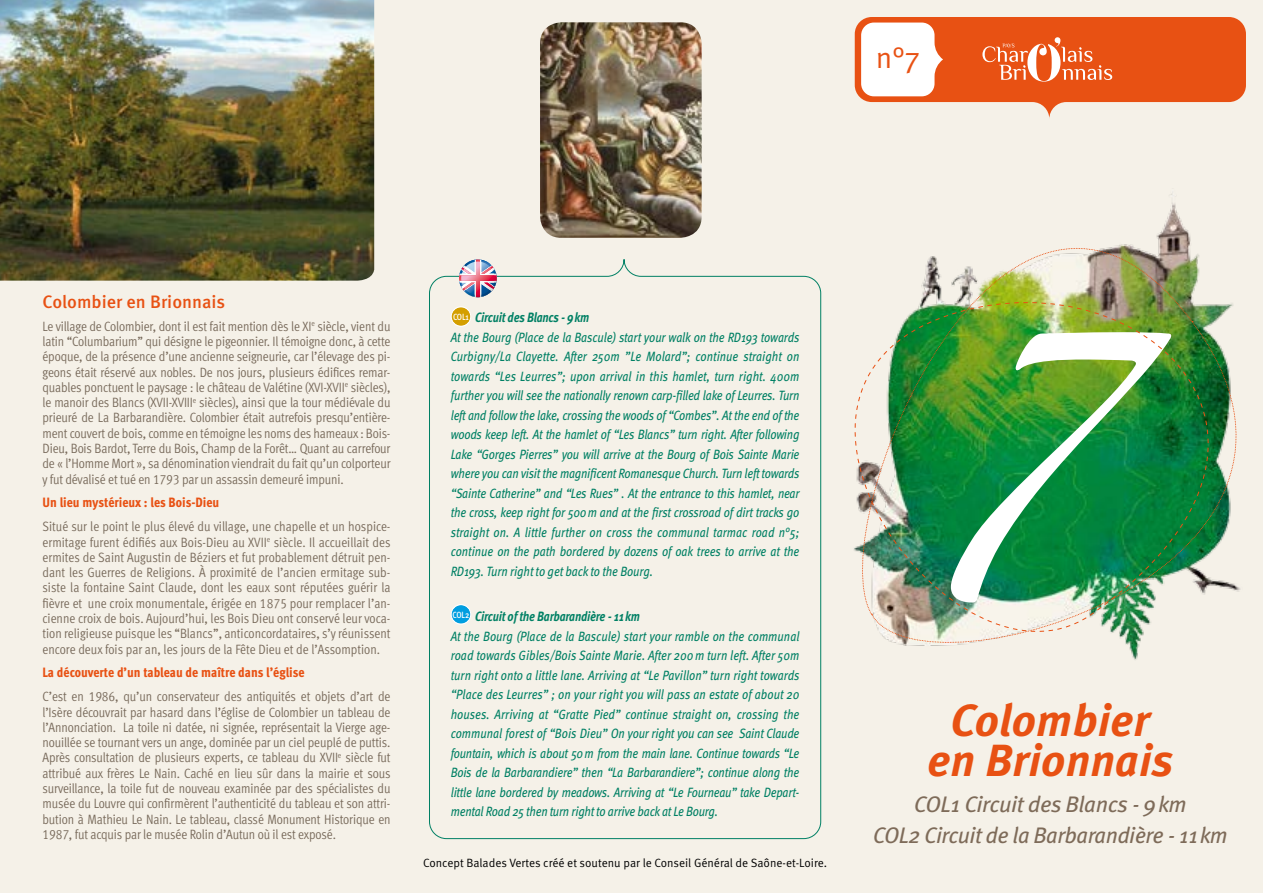
<style>
.page{position:relative;width:1263px;height:893px;background:#f5f1e8}
.page>*{position:absolute;margin:0;border:0;box-sizing:border-box;transform-origin:0 0}
.t1{font:360px "Koziupack OT";color:#fff}
.t2{font:italic 700 45px/40.5px "Meta Pro";color:#e85113;text-align:center}
.t3{font:30px "Meta Pro";color:#e85113}
.t4{font:italic 22.5px/31.2px "Meta Pro";letter-spacing:-.025em;color:#7e6b59;text-align:center}
.t5{font:500 18px "Meta Pro";color:#e85113}
.t6{font:13.5px/15.3px "Meta Cond Normal LF";letter-spacing:-.01em;color:#786a5b;text-align:justify}
.t7{font:italic 13.5px/19.5px "Meta Pro";letter-spacing:-.02em;color:#008064;scale:.85 1}
.t8{font:13.5px "Meta Cond Extra Bold LF";color:#e85113}
.t9{font:12px "Meta Pro";color:#000}
.s1{font-weight:700}
</style>
<div class="page">
<svg style="left:1192px;top:259px;width:41px;height:62px"></svg>
<img style="left:871px;top:321px;width:370px;height:339px">
<img style="left:821px;top:77px;width:371px;height:538px">
<img style="left:0;top:0;width:374px;height:281px">
<svg style="left:429px;top:259px;width:392px;height:580px"></svg>
<div style="left:451px;top:307px;width:20px;height:19px;background:#d49f00;border-radius:50%"></div>
<div style="left:451px;top:306px;width:20px;height:21px;border:1px solid #fff;border-radius:50%"></div>
<div style="left:451px;top:605px;width:20px;height:19px;background:#009ee0;border-radius:50%"></div>
<div style="left:451px;top:604px;width:20px;height:21px;border:1px solid #fff;border-radius:50%"></div>
<svg style="left:459px;top:259px;width:38px;height:38px"></svg>
<img style="left:540px;top:22px;width:162px;height:216px">
<svg style="left:855px;top:17px;width:391px;height:102px"></svg>
<h3 class="t3" style="left:876px;top:39px;width:46px">n°7</h3>
<h3 class="t5" style="left:43px;top:290px;width:184px">Colombier en Brionnais</h3>
<p class="t6" style="left:43px;top:318px;width:350px">Le village de Colombier, dont il est fait mention dès le XI<sup>e</sup> siècle, vient du latin “Columbarium” qui désigne le pigeonnier. Il témoigne donc, à cette époque, de la présence d’une ancienne seigneurie, car l’élevage des pi&shy;geons était réservé aux nobles. De nos jours, plusieurs édifices remar&shy;quables ponctuent le paysage : le château de Valétine (XVI-XVII<sup>e</sup> siècles), le manoir des Blancs (XVII-XVIII<sup>e</sup> siècles), ainsi que la tour médiévale du prieuré de La Barbarandière. Colombier était autrefois presqu’entière&shy;ment couvert de bois, comme en témoigne les noms des hameaux : Bois-Dieu, Bois Bardot, Terre du Bois, Champ de la Forêt… Quant au carrefour de « l’Homme Mort », sa dénomination viendrait du fait qu’un colporteur y fut dévalisé et tué en 1793 par un assassin demeuré impuni.</p>
<p class="t8" style="left:43px;top:495px;width:178px">Un lieu mystérieux : les Bois-Dieu</p>
<p class="t6" style="left:43px;top:519px;width:350px">Situé sur le point le plus élevé du village, une chapelle et un hospice&shy;ermitage furent édifiés aux Bois-Dieu au XVII<sup>e</sup> siècle. Il accueillait des ermites de Saint Augustin de Béziers et fut probablement détruit pen&shy;dant les Guerres de Religions. À proximité de l’ancien ermitage sub&shy;siste la fontaine Saint Claude, dont les eaux sont réputées guérir la fièvre et une croix monumentale, érigée en 1875 pour remplacer l’an&shy;cienne croix de bois. Aujourd’hui, les Bois Dieu ont conservé leur voca&shy;tion religieuse puisque les “Blancs”, anticoncordataires, s’y réunissent encore deux fois par an, les jours de la Fête Dieu et de l’Assomption.</p>
<p class="t8" style="left:43px;top:665px;width:264px">La découverte d’un tableau de maître dans l’église</p>
<p class="t6" style="left:43px;top:689px;width:350px">C’est en 1986, qu’un conservateur des antiquités et objets d’art de l’Isère découvrait par hasard dans l’église de Colombier un tableau de l’Annonciation. La toile ni datée, ni signée, représentait la Vierge age&shy;nouillée se tournant vers un ange, dominée par un ciel peuplé de puttis.<br>Après consultation de plusieurs experts, ce tableau du XVII<sup>e</sup> siècle fut attribué aux frères Le Nain. Caché en lieu sûr dans la mairie et sous surveillance, la toile fut de nouveau examinée par des spécialistes du musée du Louvre qui confirmèrent l’authenticité du tableau et son attri&shy;bution à Mathieu Le Nain. Le tableau, classé Monument Historique en 1987, fut acquis par le musée Rolin d’Autun où il est exposé.</p>
<p class="t7" style="left:451px;top:308px;width:412px"><sup>COL1</sup> <span class="s1">Circuit des Blancs - 9km<br></span>At the Bourg (Place de la Bascule) start your walk on the RD193 towards Curbigny/La Clayette. After 250m ”Le Molard”; continue straight on towards “Les Leurres”; upon arrival in this hamlet, turn right. 400m further you will see the nationally renown carp-filled lake of Leurres. Turn left and follow the lake, crossing the woods of “Combes”. At the end of the woods keep left. At the hamlet of “Les Blancs” turn right. After following Lake “Gorges Pierres” you will arrive at the Bourg of Bois Sainte Marie where you can visit the magnificent Romanesque Church. Turn left towards “Sainte Catherine” and “Les Rues” . At the entrance to this hamlet, near the cross, keep right for 500m and at the first crossroad of dirt tracks go straight on. A little further on cross the communal tarmac road n°5; continue on the path bordered by dozens of oak trees to arrive at the RD193. Turn right to get back to the Bourg.</p>
<p class="t7" style="left:451px;top:607px;width:412px"><sup>COL2</sup> <span class="s1">Circuit of the Barbarandière - 11km<br></span>At the Bourg (Place de la Bascule) start your ramble on the communal road towards Gibles/Bois Sainte Marie. After 200m turn left. After 50m turn right onto a little lane. Arriving at “Le Pavillon” turn right towards “Place des Leurres” ; on your right you will pass an estate of about 20 houses. Arriving at “Gratte Pied” continue straight on, crossing the communal forest of “Bois Dieu” On your right you can see Saint Claude fountain, which is about 50m from the main lane. Continue towards “Le Bois de la Barbarandiere” then “La Barbarandiere”; continue along the little lane bordered by meadows. Arriving at “Le Fourneau” take Depart&shy;mental Road 25 then turn right to arrive back at Le Bourg.</p>
<p class="t9" style="left:423px;top:855px;width:405px">Concept Balades Vertes créé et soutenu par le Conseil Général de Saône-et-Loire.</p>
<h1 class="t1" style="left:950px;top:250px;width:127px">7</h1>
<h2 class="t2" style="left:927px;top:701px;width:248px">Colombier en Brionnais</h2>
<h3 class="t4" style="left:873px;top:789px;width:356px">COL1 Circuit des Blancs - 9km<br>COL2 Circuit de la Barbarandière - 11km</h3>
</div>
